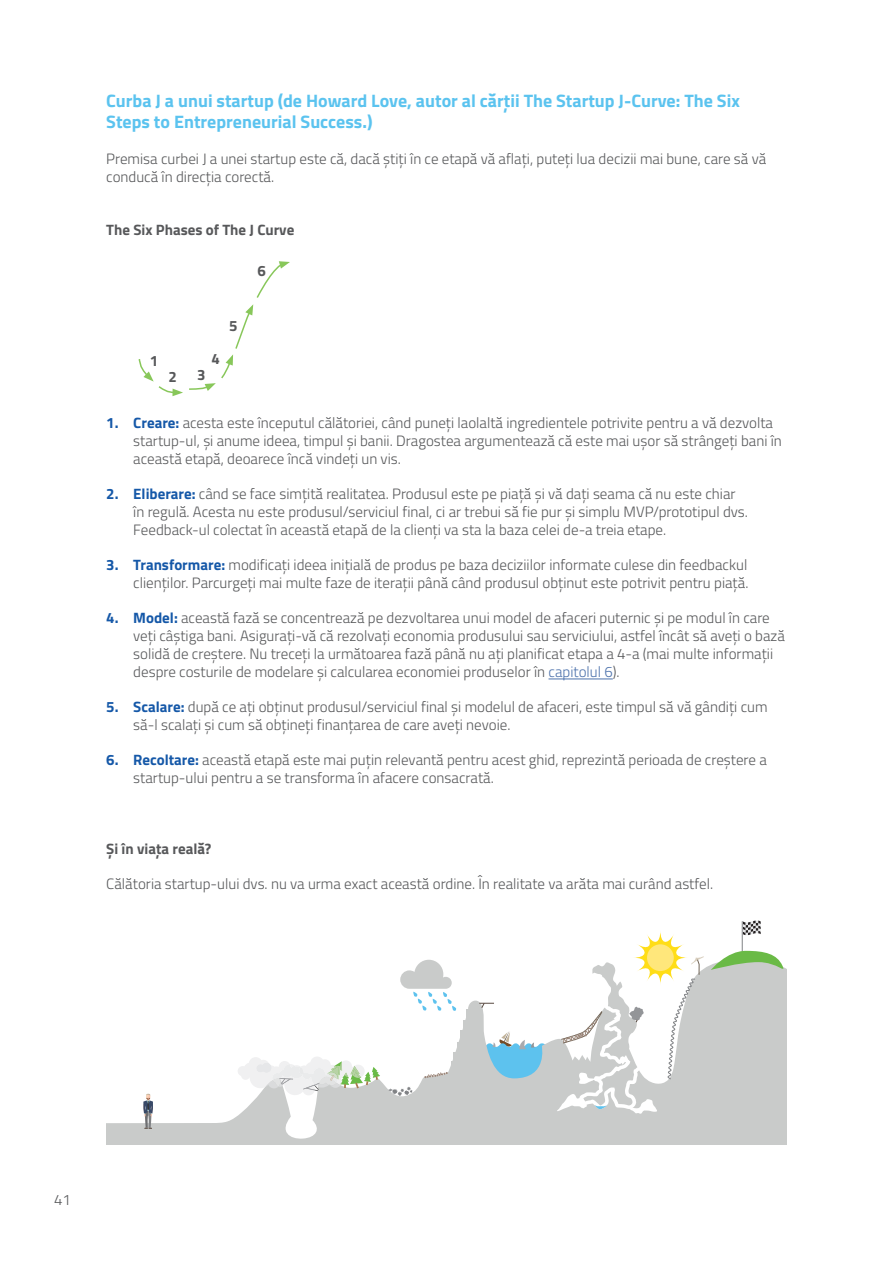
<style>
.page{position:relative;width:893px;height:1263px;background:#fff}
.page>*{position:absolute;margin:0;border:0;box-sizing:border-box;transform-origin:0 0}
.t1{font:700 18px/21.6px "Titillium";color:#5bc3ef}
.t2{font:300 15px/18px "Titillium";color:#57585a}
.t3{font:700 15px "Titillium";color:#57585a}
.s1{font-weight:700;color:#1558a8}
.s2{color:#4d72ac}
</style>
<div class="page">
<hr style="left:548px;top:679px;width:65px;height:1px;background:#4d72ac">
<svg style="left:138px;top:261px;width:152px;height:135px"></svg>
<svg style="left:106px;top:965px;width:681px;height:180px"></svg>
<svg style="left:743px;top:920px;width:18px;height:15px"></svg>
<hr style="left:742px;top:921px;width:1px;height:32px;background:#808285">
<svg style="left:389px;top:1086px;width:24px;height:10px"></svg>
<svg style="left:479px;top:1002px;width:15px;height:7px"></svg>
<svg style="left:400px;top:960px;width:56px;height:51px"></svg>
<svg style="left:474px;top:1031px;width:77px;height:64px"></svg>
<div style="left:451px;top:1061px;width:12px;height:8px;background:#c9cbca"></div>
<div style="left:457px;top:1042px;width:12px;height:8px;background:#c9cbca"></div>
<div style="left:463px;top:1020px;width:12px;height:9px;background:#c9cbca"></div>
<div style="left:466px;top:1009px;width:12px;height:8px;background:#c9cbca"></div>
<div style="left:460px;top:1030px;width:12px;height:8px;background:#c9cbca"></div>
<div style="left:453px;top:1052px;width:12px;height:8px;background:#c9cbca"></div>
<svg style="left:711px;top:951px;width:76px;height:24px"></svg>
<svg style="left:424px;top:1072px;width:24px;height:6px"></svg>
<svg style="left:557px;top:931px;width:147px;height:203px"></svg>
<svg style="left:238px;top:1056px;width:142px;height:39px"></svg>
<svg style="left:143px;top:1094px;width:10px;height:35px"></svg>
<p class="t1" style="left:106px;top:89px;width:635px">Curba J a unui startup (de Howard Love, autor al cărții The Startup J-Curve: The Six<br>Steps to Entrepreneurial Success.)</p>
<p class="t2" style="left:106px;top:149px;width:661px">Premisa curbei J a unei startup este că, dacă știți în ce etapă vă aflați, puteți lua decizii mai bune, care să vă conducă în direcția corectă.</p>
<p class="t3" style="left:106px;top:218px;width:190px">The Six Phases of The J Curve</p>
<p class="t3" style="left:150px;top:350px;width:10px">1</p>
<p class="t3" style="left:211px;top:347px;width:10px">4</p>
<p class="t3" style="left:168px;top:366px;width:10px">2</p>
<p class="t3" style="left:197px;top:363px;width:10px">3</p>
<p class="t3" style="left:229px;top:314px;width:10px">5</p>
<p class="t3" style="left:257px;top:259px;width:10px">6</p>
<p class="t2" style="left:133px;top:413px;width:650px;text-indent:-27px"><span class="s1">1. Creare:</span> acesta este începutul călătoriei, când puneți laolaltă ingredientele potrivite pentru a vă dezvolta startup-ul, și anume ideea, timpul și banii. Dragostea argumentează că este mai ușor să strângeți bani în această etapă, deoarece încă vindeți un vis.</p>
<p class="t2" style="left:133px;top:484px;width:616px;text-indent:-27px"><span class="s1">2. Eliberare:</span> când se face simțită realitatea. Produsul este pe piață și vă dați seama că nu este chiar în regulă. Acesta nu este produsul/serviciul final, ci ar trebui să fie pur și simplu MVP/prototipul dvs.<br>Feedback-ul colectat în această etapă de la clienți va sta la baza celei de-a treia etape.</p>
<p class="t2" style="left:106px;top:555px;width:644px;text-align:right"><span class="s1">3. Transformare:</span> modificați ideea inițială de produs pe baza deciziilor informate culese din feedbackul clienților. Parcurgeți mai multe faze de iterații până când produsul obținut este potrivit pentru piață.</p>
<p class="t2" style="left:133px;top:608px;width:653px;text-indent:-27px"><span class="s1">4. Model:</span> această fază se concentrează pe dezvoltarea unui model de afaceri puternic și pe modul în care veți câștiga bani. Asigurați-vă că rezolvați economia produsului sau serviciului, astfel încât să aveți o bază solidă de creștere. Nu treceți la următoarea fază până nu ați planificat etapa a 4-a (mai multe informații despre costurile de modelare și calcularea economiei produselor în <span class="s2">capitolul 6</span>).</p>
<p class="t2" style="left:133px;top:697px;width:636px;text-indent:-27px"><span class="s1">5. Scalare:</span> după ce ați obținut produsul/serviciul final și modelul de afaceri, este timpul să vă gândiți cum să-l scalați și cum să obțineți finanțarea de care aveți nevoie.</p>
<p class="t2" style="left:133px;top:750px;width:635px;text-indent:-27px"><span class="s1">6. Recoltare:</span> această etapă este mai puțin relevantă pentru acest ghid, reprezintă perioada de creștere a startup-ului pentru a se transforma în afacere consacrată.</p>
<p class="t3" style="left:106px;top:838px;width:107px">Și în viața reală?</p>
<p class="t2" style="left:106px;top:874px;width:608px">Călătoria startup-ului dvs. nu va urma exact această ordine. În realitate va arăta mai curând astfel.</p>
<p class="t2" style="left:54px;top:1190px;width:18px">41</p>
</div>
